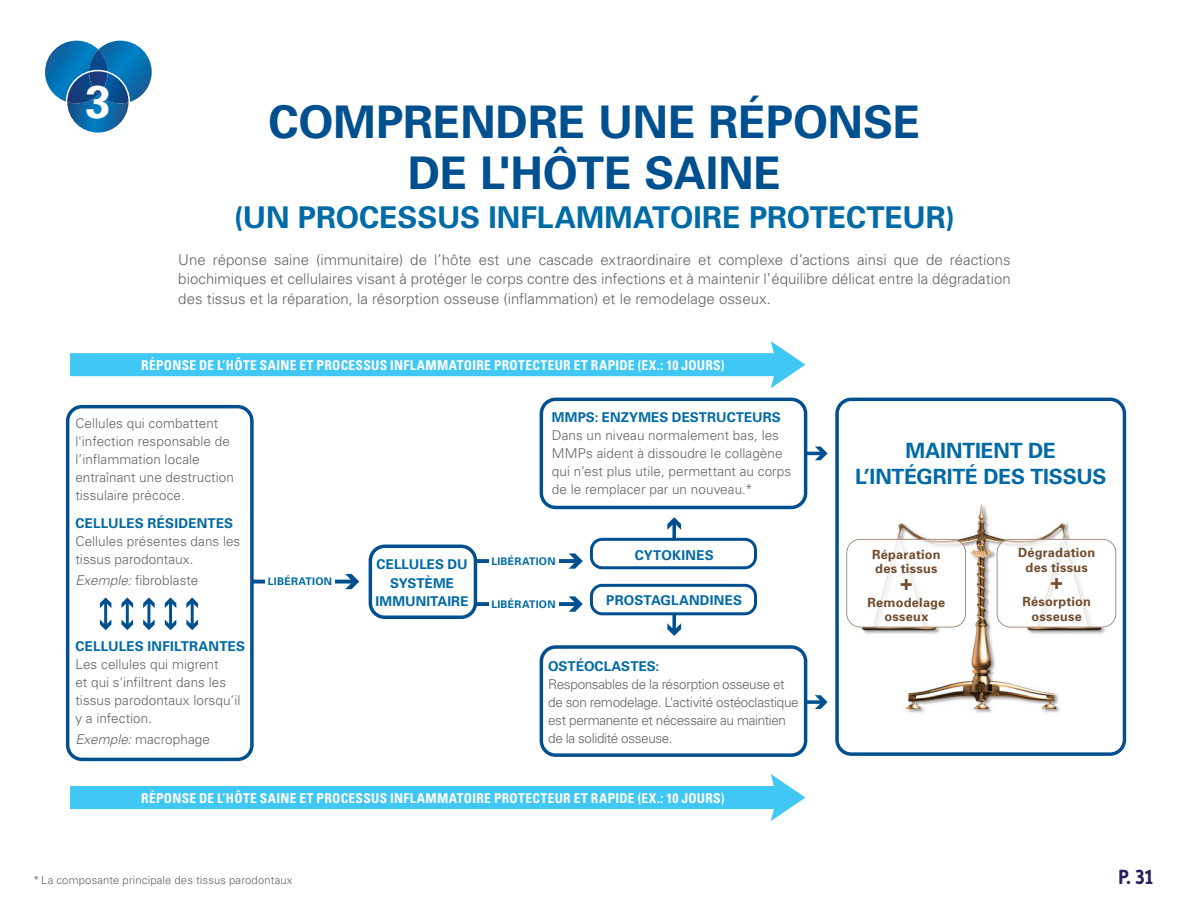
<style>
.page{position:relative;width:1188px;height:918px;background:#fff}
.page>*{position:absolute;margin:0;border:0;box-sizing:border-box;transform-origin:0 0}
.t1{font:700 46.05px "Univers";color:#fff}
.t2{font:700 45px/51px "Univers";color:#00508f;text-align:center}
.t3{font:700 30px "Univers";color:#006ba6}
.t4{font:900 21.75px "Univers";color:#714c2e}
.t5{font:700 21px/25.7px "Univers";letter-spacing:-.005em;color:#006aa5;text-align:center}
.t6{font:700 21px "Innfoo 2";color:#252161}
.t7{font:300 15px/19.5px "Univers";color:#636366;text-align:justify}
.t8{font:300 13.5px/18px "Univers";color:#636366}
.t9{font:700 condensed 13.5px "Univers";letter-spacing:.02em;color:#fff}
.t10{font:300 13.5px/18px "Univers";letter-spacing:-.025em;color:#636366}
.t11{font:700 13.5px/18.3px "Univers";letter-spacing:.01em;color:#006aa5;text-align:center}
.t12{font:700 12.75px/14.5px "Univers";letter-spacing:.02em;color:#714c2e;text-align:center}
.t13{font:300 11.25px "Univers";letter-spacing:.015em;color:#636366}
.t14{font:700 10.5px "Univers";letter-spacing:.025em;color:#006aa5}
.s1{font-style:italic}
</style>
<div class="page">
<img style="left:45px;top:40px;width:107px;height:62px">
<img style="left:619px;top:364px;width:259px;height:244px">
<img style="left:1126px;top:432px;width:1px;height:310px">
<img style="left:69px;top:94px;width:58px;height:37px">
<img style="left:98px;top:41px;width:22px;height:9px">
<img style="left:98px;top:94px;width:20px;height:9px">
<svg style="left:45px;top:72px;width:3px;height:13px"></svg>
<svg style="left:69px;top:102px;width:15px;height:1px"></svg>
<img style="left:89px;top:62px;width:19px;height:7px">
<svg style="left:88px;top:69px;width:21px;height:27px"></svg>
<div style="left:66px;top:70px;width:64px;height:64px;border:2px solid #fff;border-radius:50%"></div>
<div style="left:591px;top:539px;width:165px;height:30px;background:#fff;border-radius:15px"></div>
<svg style="left:66px;top:405px;width:188px;height:356px"></svg>
<svg style="left:251px;top:574px;width:108px;height:15px"></svg>
<div style="left:266px;top:574px;width:69px;height:15px;background:#fff"></div>
<svg style="left:369px;top:545px;width:214px;height:74px"></svg>
<div style="left:590px;top:584px;width:167px;height:31px;border:3px solid #004f8f;border-radius:11px"></div>
<div style="left:590px;top:538px;width:167px;height:31px;border:3px solid #004f8f;border-radius:11px"></div>
<svg style="left:667px;top:517px;width:14px;height:22px"></svg>
<svg style="left:591px;top:585px;width:165px;height:51px"></svg>
<img style="left:70px;top:341px;width:735px;height:47px">
<img style="left:70px;top:774px;width:735px;height:47px">
<svg style="left:835px;top:398px;width:291px;height:358px"></svg>
<svg style="left:540px;top:398px;width:288px;height:111px"></svg>
<svg style="left:540px;top:645px;width:288px;height:112px"></svg>
<img style="left:997px;top:539px;width:119px;height:88px">
<svg style="left:846px;top:540px;width:8px;height:86px"></svg>
<img style="left:854px;top:539px;width:112px;height:88px">
<h1 class="t1" style="left:86px;top:72px;width:27px">3</h1>
<h2 class="t2" style="left:269px;top:95px;width:654px">COMPRENDRE UNE RÉPONSE<br>DE L'HÔTE SAINE</h2>
<h3 class="t3" style="left:234px;top:199px;width:723px">(UN PROCESSUS INFLAMMATOIRE PROTECTEUR)</h3>
<p class="t7" style="left:178px;top:249px;width:834px">Une réponse saine (immunitaire) de l’hôte est une cascade extraordinaire et complexe d’actions ainsi que de réactions biochimiques et cellulaires visant à protéger le corps contre des infections et à maintenir l’équilibre délicat entre la dégradation des tissus et la réparation, la résorption osseuse (inflammation) et le remodelage osseux.</p>
<p class="t9" style="left:141px;top:357px;width:585px">RÉPONSE DE L’HÔTE SAINE ET PROCESSUS INFLAMMATOIRE PROTECTEUR ET RAPIDE (EX.: 10 JOURS)</p>
<p class="t8" style="left:75px;top:414px;width:160px">Cellules qui combattent l'infection responsable de l’inflammation locale entraînant une destruction tissulaire précoce.</p>
<p class="t11" style="left:75px;top:513px;width:159px">CELLULES RÉSIDENTES</p>
<p class="t8" style="left:75px;top:531px;width:166px">Cellules présentes dans les tissus parodontaux.</p>
<p class="t8" style="left:75px;top:570px;width:124px"><span class="s1">Exemple:</span> fibroblaste</p>
<p class="t11" style="left:75px;top:637px;width:171px">CELLULES INFILTRANTES</p>
<p class="t8" style="left:75px;top:655px;width:166px">Les cellules qui migrent<br>et qui s'infiltrent dans les tissus parodontaux lorsqu’il y a infection.</p>
<p class="t8" style="left:75px;top:730px;width:136px"><span class="s1">Exemple:</span> macrophage</p>
<p class="t14" style="left:268px;top:575px;width:66px">LIBÉRATION</p>
<p class="t11" style="left:376px;top:555px;width:95px">CELLULES DU<br>SYSTÈME<br>IMMUNITAIRE</p>
<p class="t11" style="left:552px;top:407px;width:231px">MMPS: ENZYMES DESTRUCTEURS</p>
<p class="t8" style="left:552px;top:425px;width:241px">Dans un niveau normalement bas, les MMPs aident à dissoudre le collagène qui n’est plus utile, permettant au corps de le remplacer par un nouveau.*</p>
<p class="t14" style="left:491px;top:554px;width:66px">LIBÉRATION</p>
<p class="t14" style="left:491px;top:597px;width:66px">LIBÉRATION</p>
<p class="t11" style="left:635px;top:545px;width:80px">CYTOKINES</p>
<p class="t11" style="left:606px;top:591px;width:137px">PROSTAGLANDINES</p>
<p class="t11" style="left:548px;top:656px;width:113px">OSTÉOCLASTES:</p>
<p class="t10" style="left:548px;top:674px;width:252px">Responsables de la résorption osseuse et de son remodelage. L'activité ostéoclastique est permanente et nécessaire au maintien de la solidité osseuse.</p>
<p class="t9" style="left:141px;top:790px;width:585px">RÉPONSE DE L’HÔTE SAINE ET PROCESSUS INFLAMMATOIRE PROTECTEUR ET RAPIDE (EX.: 10 JOURS)</p>
<h3 class="t5" style="left:855px;top:437px;width:253px">MAINTIENT DE<br>L’INTÉGRITÉ DES TISSUS</h3>
<p class="t12" style="left:872px;top:546px;width:70px;text-align:left">Réparation des tissus</p>
<p class="t12" style="left:868px;top:595px;width:79px">Remodelage osseux</p>
<h3 class="t4" style="left:899px;top:569px;width:16px">+</h3>
<p class="t12" style="left:1018px;top:545px;width:79px">Dégradation des tissus</p>
<p class="t12" style="left:1022px;top:594px;width:70px">Résorption osseuse</p>
<h3 class="t4" style="left:1050px;top:568px;width:16px">+</h3>
<p class="t13" style="left:33px;top:873px;width:261px">*La composante principale des tissus parodontaux</p>
<h3 class="t6" style="left:1118px;top:864px;width:37px">P. 31</h3>
</div>
